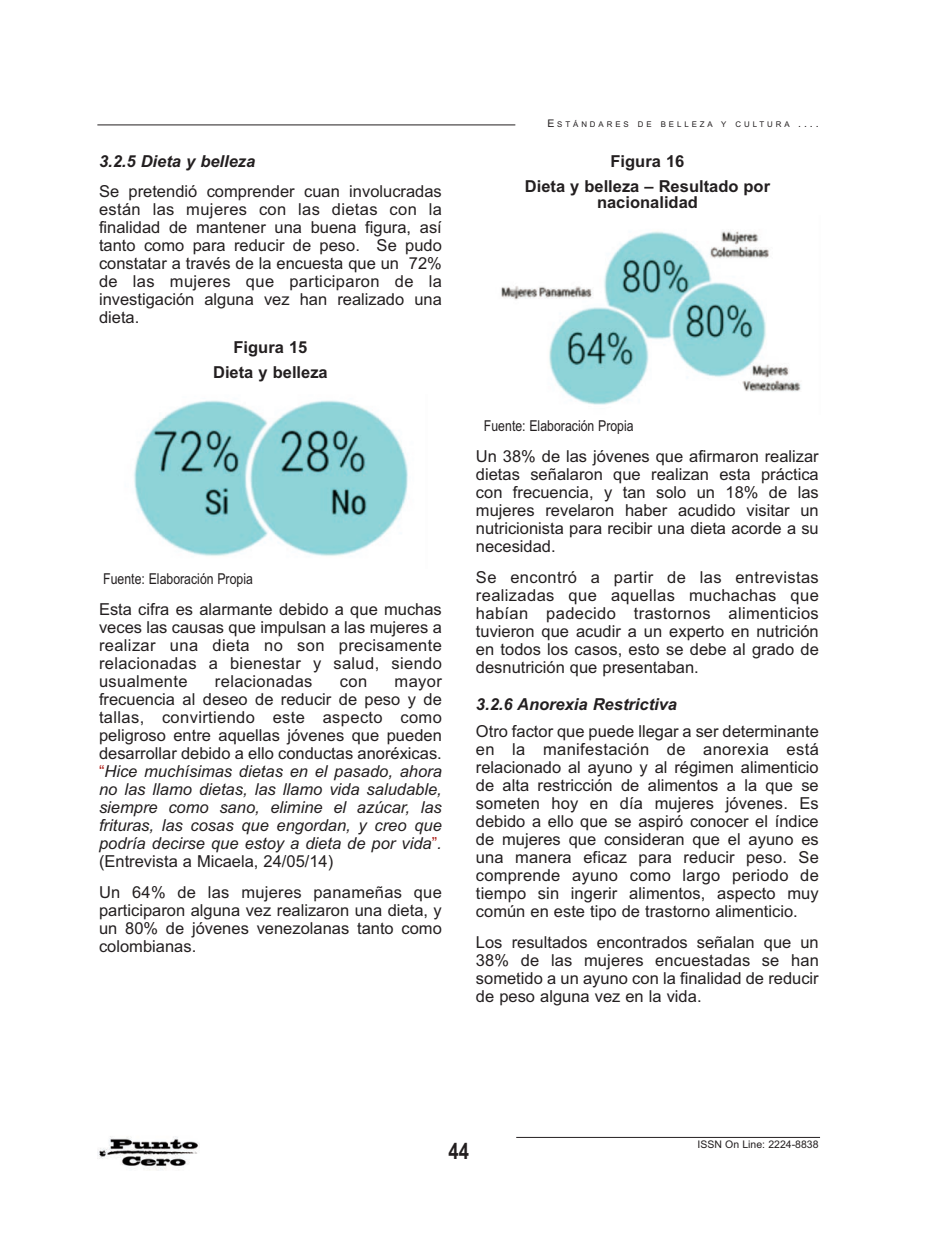
<style>
.page{position:relative;width:927px;height:1246px;background:#fff}
.page>*{position:absolute;margin:0;border:0;box-sizing:border-box;transform-origin:0 0}
.t1{font:700 22.5px "Arial Narrow";color:#231f20}
.t2{font:16.5px/18px "Arial";color:#231f20;text-align:justify}
.t3{font:italic 16.5px/18px "Arial";color:#231f20;text-align:justify}
.t4{font:700 16.5px/25px "Arial";color:#231f20;text-align:center}
.t5{font:italic 700 16.5px "Arial";color:#231f20}
.t6{font:16.5px "Arial";letter-spacing:.02em;color:#231f20}
.t7{font:15px "Arial Narrow";color:#231f20}
.t8{font:10.5px "Arial";color:#231f20}
.t9{font:7.8px "Arial";letter-spacing:.37em;color:#231f20}
.s1{font-style:normal}
.s2{font-style:normal;color:#ac1d16}
.s3{font-size:10.5px}
</style>
<div class="page">
<hr style="left:97px;top:125px;width:418px;height:1px;background:#231f20">
<hr style="left:516px;top:1137px;width:304px;height:1px;background:#231f20">
<img style="left:98px;top:1136px;width:101px;height:34px">
<img style="left:133px;top:400px;width:275px;height:156px">
<img style="left:501px;top:231px;width:300px;height:174px">
<p class="t5" style="left:99px;top:151px;width:158px">3.2.5 Dieta y belleza</p>
<p class="t2" style="left:99px;top:183px;width:344px">Se pretendió comprender cuan involucradas están las mujeres con las dietas con la finalidad de mantener una buena figura, así tanto como para reducir de peso. Se pudo constatar a través de la encuesta que un 72% de las mujeres que participaron de la investigación alguna vez han realizado una dieta.</p>
<p class="t4" style="left:213px;top:334px;width:116px">Figura 15<br>Dieta y belleza</p>
<p class="t7" style="left:103px;top:570px;width:151px">Fuente: Elaboración Propia</p>
<p class="t2" style="left:99px;top:600px;width:344px">Esta cifra es alarmante debido a que muchas veces las causas que impulsan a las mujeres a realizar una dieta no son precisamente relacionadas a bienestar y salud, siendo usualmente</p>
<p class="t6" style="left:215px;top:671px;width:99px">relacionadas</p>
<p class="t2" style="left:340px;top:672px;width:29px">con</p>
<p class="t3" style="left:99px;top:672px;width:344px;text-indent:296px"><span class="s1">mayor frecuencia al deseo de reducir de peso y de tallas, convirtiendo este aspecto como peligroso entre aquellas jóvenes que pueden desarrollar debido a ello conductas anoréxicas. </span><span class="s2">“</span>Hice muchísimas dietas en el pasado, ahora no las llamo dietas, las llamo vida saludable, siempre como sano, elimine el azúcar, las frituras, las cosas que engordan, y creo que podría decirse que estoy a dieta de por vida<span class="s2">”</span>. <span class="s1">(Entrevista a Micaela, 24/05/14)</span></p>
<p class="t2" style="left:99px;top:883px;width:344px">Un 64% de las mujeres panameñas que participaron alguna vez realizaron una dieta, y un 80% de jóvenes venezolanas tanto como colombianas.</p>
<p class="t9" style="left:547px;top:120px;width:273px"><span class="s3">E</span>STÁNDARES DE BELLEZA Y CULTURA <span class="s3">....</span></p>
<p class="t4" style="left:525px;top:148px;width:247px">Figura 16<br>Dieta y belleza – Resultado por</p>
<p class="t4" style="left:597px;top:190px;width:102px">nacionalidad</p>
<p class="t7" style="left:484px;top:417px;width:151px">Fuente: Elaboración Propia</p>
<p class="t2" style="left:476px;top:447px;width:344px">Un 38% de las jóvenes que afirmaron realizar dietas señalaron que realizan esta práctica con frecuencia, y tan solo un 18% de las mujeres revelaron haber acudido visitar un nutricionista para recibir una dieta acorde a su necesidad.</p>
<p class="t2" style="left:476px;top:568px;width:344px">Se encontró a partir de las entrevistas realizadas que aquellas muchachas que habían padecido trastornos alimenticios tuvieron que acudir a un experto en nutrición en todos los casos, esto se debe al grado de desnutrición que presentaban.</p>
<p class="t5" style="left:476px;top:695px;width:203px">3.2.6 Anorexia Restrictiva</p>
<p class="t2" style="left:476px;top:722px;width:344px">Otro factor que puede llegar a ser determinante en la manifestación de anorexia está relacionado al ayuno y al régimen alimenticio de alta restricción de alimentos a la que se someten hoy en día mujeres jóvenes. Es debido a ello que se aspiró conocer el índice de mujeres que consideran que el ayuno es una manera eficaz para reducir peso. Se comprende ayuno como largo periodo de tiempo sin ingerir alimentos, aspecto muy común en este tipo de trastorno alimenticio.</p>
<p class="t2" style="left:476px;top:933px;width:344px">Los resultados encontrados señalan que un 38% de las mujeres encuestadas se han sometido a un ayuno con la finalidad de reducir de peso alguna vez en la vida.</p>
<h1 class="t1" style="left:449px;top:1138px;width:22px">44</h1>
<p class="t8" style="left:697px;top:1138px;width:123px">ISSN On Line: 2224-8838</p>
</div>
